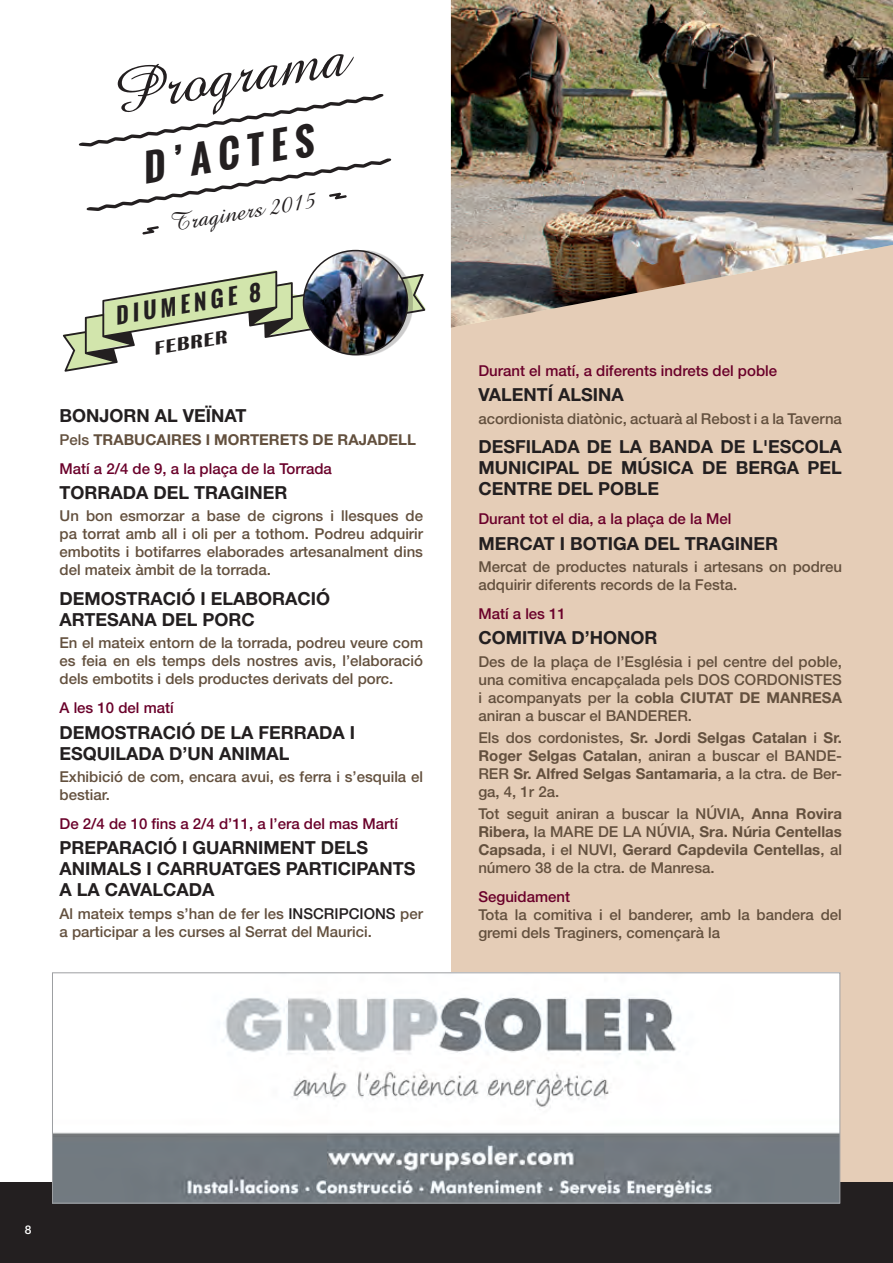
<style>
.page{position:relative;width:893px;height:1263px;background:#fff}
.page>*{position:absolute;margin:0;border:0;box-sizing:border-box;transform-origin:0 0}
.t1{font:italic 61.5px "Amazone BT";color:#231f20}
.t2{font:italic 700 36.75px "Oswald";color:#231f20}
.t3{font:italic 24.9px "Amazone BT";color:#231f20}
.t4{font:italic 700 21.3px "Oswald";color:#231f20}
.t5{font:italic 700 19.35px "Britannic";color:#231f20}
.Nom_Acte{font:700 18px/21px "Helvetica Neue";color:#231f20}
.Text_actes{font:500 15px/18px "Helvetica Neue";color:#63503e;text-align:justify}
.Dia_Hora{font:500 15px "Helvetica Neue";color:#6a002a}
.Text_actes-2{font:700 15px "Helvetica Neue";color:#63503e}
.t6{font:500 12px "Helvetica Neue";color:#fff}
.s1{font-weight:500}
.s2{color:#231f20}
.s3{font-weight:700}
</style>
<div class="page">
<svg style="left:63px;top:270px;width:363px;height:102px"></svg>
<div style="left:451px;top:0;width:442px;height:1218px;background:#e5cdb7"></div>
<img style="left:451px;top:0;width:442px;height:328px">
<svg style="left:142px;top:226px;width:17px;height:8px"></svg>
<svg style="left:86px;top:158px;width:305px;height:53px"></svg>
<svg style="left:79px;top:94px;width:305px;height:52px"></svg>
<div style="left:0;top:1182px;width:893px;height:81px;background:#231f20"></div>
<img style="left:54px;top:974px;width:784px;height:227px">
<div style="left:52px;top:972px;width:788px;height:231px;border:1px solid #9d9fa2"></div>
<div style="left:307px;top:250px;width:106px;height:105px;background:#231f20;opacity:.23"></div>
<img style="left:303px;top:251px;width:104px;height:104px;border-radius:52px">
<div style="left:303px;top:250px;width:105px;height:105px;border:2px solid #231f20;border-radius:50%"></div>
<h1 class="t1" style="left:104px;top:60px;width:240px;rotate:-10deg">Programa</h1>
<h2 class="t2" style="left:137px;top:142px;width:174px;rotate:-10deg">D’ACTES</h2>
<h3 class="t3" style="left:166px;top:210px;width:151px;rotate:-10deg">Traginers 2015</h3>
<p class="t4" style="left:112px;top:301px;width:148px;rotate:-10deg">DIUMENGE 8</p>
<p class="t5" style="left:152px;top:338px;width:75px;rotate:-9deg">FEBRER</p>
<p class="Nom_Acte" style="left:60px;top:405px;width:189px">BONJORN AL VEÏNAT</p>
<p class="Text_actes-2" style="left:60px;top:430px;width:358px"><span class="s1">Pels</span> TRABUCAIRES I MORTERETS DE RAJADELL</p>
<p class="Dia_Hora" style="left:60px;top:460px;width:274px">Matí a 2/4 de 9, a la plaça de la Torrada</p>
<p class="Nom_Acte" style="left:60px;top:482px;width:229px">TORRADA DEL TRAGINER</p>
<p class="Text_actes" style="left:60px;top:507px;width:365px">Un bon esmorzar a base de cigrons i llesques de pa torrat amb all i oli per a tothom. Podreu adquirir embotits i botifarres elaborades artesanalment dins del mateix àmbit de la torrada.</p>
<p class="Nom_Acte" style="left:60px;top:587px;width:272px">DEMOSTRACIÓ I ELABORACIÓ<br>ARTESANA DEL PORC</p>
<p class="Text_actes" style="left:60px;top:634px;width:365px">En el mateix entorn de la torrada, podreu veure com es feia en els temps dels nostres avis, l’elaboració dels embotits i dels productes derivats del porc.</p>
<p class="Dia_Hora" style="left:60px;top:699px;width:116px">A les 10 del matí</p>
<p class="Nom_Acte" style="left:60px;top:721px;width:297px">DEMOSTRACIÓ DE LA FERRADA I<br>ESQUILADA D’UN ANIMAL</p>
<p class="Text_actes" style="left:60px;top:767px;width:365px">Exhibició de com, encara avui, es ferra i s’esquila el bestiar.</p>
<p class="Dia_Hora" style="left:60px;top:815px;width:340px">De 2/4 de 10 fins a 2/4 d’11, a l’era del mas Martí</p>
<p class="Nom_Acte" style="left:60px;top:837px;width:357px">PREPARACIÓ I GUARNIMENT DELS<br>ANIMALS I CARRUATGES PARTICIPANTS<br>A LA CAVALCADA</p>
<p class="Text_actes" style="left:60px;top:904px;width:365px">Al mateix temps s’han de fer les <span class="s2">INSCRIPCIONS</span> per a participar a les curses al Serrat del Maurici.</p>
<p class="Dia_Hora" style="left:478px;top:362px;width:300px">Durant el matí, a diferents indrets del poble</p>
<p class="Nom_Acte" style="left:478px;top:384px;width:147px">VALENTÍ ALSINA</p>
<p class="Text_actes" style="left:478px;top:409px;width:365px">acordionista diatònic, actuarà al Rebost i a la Taverna</p>
<p class="Nom_Acte" style="left:478px;top:436px;width:365px;text-align:justify">DESFILADA DE LA BANDA DE L'ESCOLA MUNICIPAL DE MÚSICA DE BERGA PEL CENTRE DEL POBLE</p>
<p class="Dia_Hora" style="left:478px;top:510px;width:255px">Durant tot el dia, a la plaça de la Mel</p>
<p class="Nom_Acte" style="left:478px;top:532px;width:301px">MERCAT I BOTIGA DEL TRAGINER</p>
<p class="Text_actes" style="left:478px;top:557px;width:365px">Mercat de productes naturals i artesans on podreu adquirir diferents records de la Festa.</p>
<p class="Dia_Hora" style="left:478px;top:605px;width:89px">Matí a les 11</p>
<p class="Nom_Acte" style="left:478px;top:627px;width:181px">COMITIVA D’HONOR</p>
<p class="Text_actes" style="left:478px;top:652px;width:365px">Des de la plaça de l’Església i pel centre del poble, una comitiva encapçalada pels DOS CORDONISTES i acompanyats per la <span class="s3">cobla CIUTAT DE MANRESA </span>aniran a buscar el BANDERER.</p>
<p class="Text_actes" style="left:478px;top:728px;width:365px">Els dos cordonistes, <span class="s3">Sr. Jordi Selgas Catalan</span> i <span class="s3">Sr.<br>Roger Selgas Catalan</span>, aniran a buscar el BANDE-RER <span class="s3">Sr. Alfred Selgas Santamaria</span>, a la ctra. de Ber&shy;ga, 4, 1r 2a.</p>
<p class="Text_actes" style="left:478px;top:805px;width:365px">Tot seguit aniran a buscar la NÚVIA, <span class="s3">Anna Rovira Ribera,</span> la MARE DE LA NÚVIA, <span class="s3">Sra. Núria Centellas Capsada</span>, i el NUVI, <span class="s3">Gerard Capdevila Centellas</span>, al número 38 de la ctra. de Manresa.</p>
<p class="Dia_Hora" style="left:478px;top:888px;width:93px">Seguidament</p>
<p class="Text_actes" style="left:478px;top:906px;width:365px">Tota la comitiva i el banderer, amb la bandera del gremi dels Traginers, començarà la</p>
<p class="t6" style="left:25px;top:1223px;width:8px">8</p>
</div>
